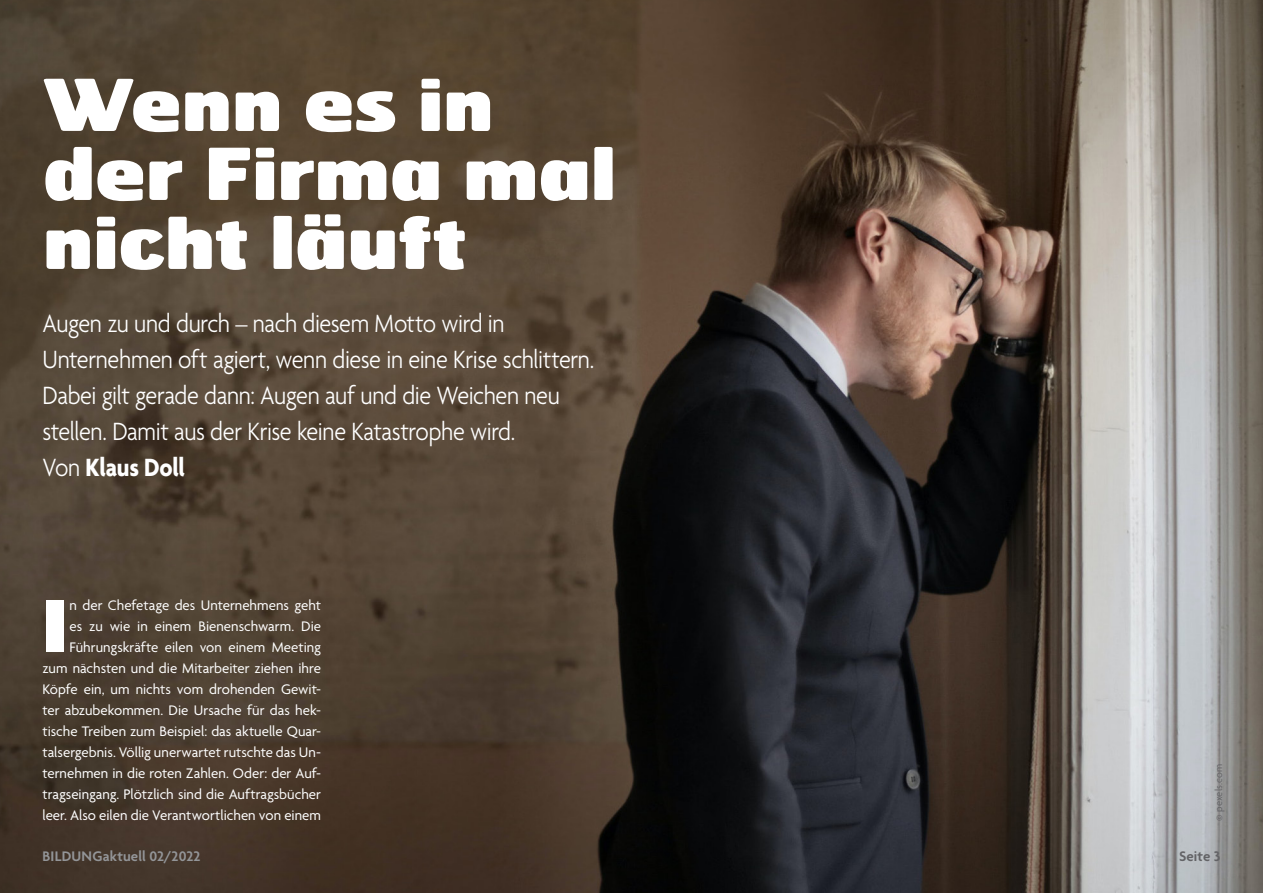
<style>
.page{position:relative;width:1263px;height:893px;background:#fff}
.page>*{position:absolute;margin:0;border:0;box-sizing:border-box;transform-origin:0 0}
.Initial{font:900 80.85px "Agenda";color:#fff}
.t1{font:900 71.4px/69px "Hermes";letter-spacing:-.01em;color:#fff;scale:1.16 1}
.t2{font:300 27px/36px "Agenda";letter-spacing:-.015em;color:#fff;scale:.9 1}
.t3{font:700 27px "Agenda";letter-spacing:-.01em;color:#fff;scale:.9 1}
.Initial-2{font:15px/21px "Agenda";color:#fff;text-align:right}
.t4{font:600 15px "Agenda";letter-spacing:.01em;color:#939598}
.t5{font:600 15px "Agenda";letter-spacing:.005em;color:#636366}
.fotozeile{font:10.5px "Agenda";letter-spacing:.015em;color:#636366}
.s1{font-weight:300}
</style>
<div class="page">
<img style="left:0;top:0;width:1263px;height:893px">
<p class="t1" style="left:43px;top:67px;width:496px">Wenn es in der Firma mal nicht läuft</p>
<p class="t2" style="left:43px;top:307px;width:615px">Augen zu und durch – nach diesem Motto wird in Unternehmen oft agiert, wenn diese in eine Krise schlittern.<br>Dabei gilt gerade dann: Augen auf und die Weichen neu stellen. Damit aus der Krise keine Katastrophe wird.</p>
<p class="t3" style="left:43px;top:453px;width:160px"><span class="s1">Von</span> Klaus Doll</p>
<p class="Initial-2" style="left:43px;top:595px;width:280px">n der Chefetage des Unternehmens geht<br>es zu wie in einem Bienenschwarm. Die Führungskräfte eilen von einem Meeting zum nächsten und die Mitarbeiter ziehen ihre Köpfe ein, um nichts vom drohenden Gewit&shy;ter abzubekommen. Die Ursache für das hek&shy;tische Treiben zum Beispiel: das aktuelle Quar&shy;talsergebnis. Völlig unerwartet rutschte das Un&shy;ternehmen in die roten Zahlen. Oder: der Auf&shy;tragseingang. Plötzlich sind die Auftragsbücher leer. Also eilen die Verantwortlichen von einem</p>
<p class="Initial" style="left:43px;top:582px;width:26px">I</p>
<p class="fotozeile" style="left:1213px;top:821px;width:59px;rotate:-90deg">© pexels.com</p>
<p class="t4" style="left:43px;top:848px;width:159px">BILDUNGaktuell 02/2022</p>
<p class="t5" style="left:1179px;top:848px;width:43px">Seite 3</p>
</div>
